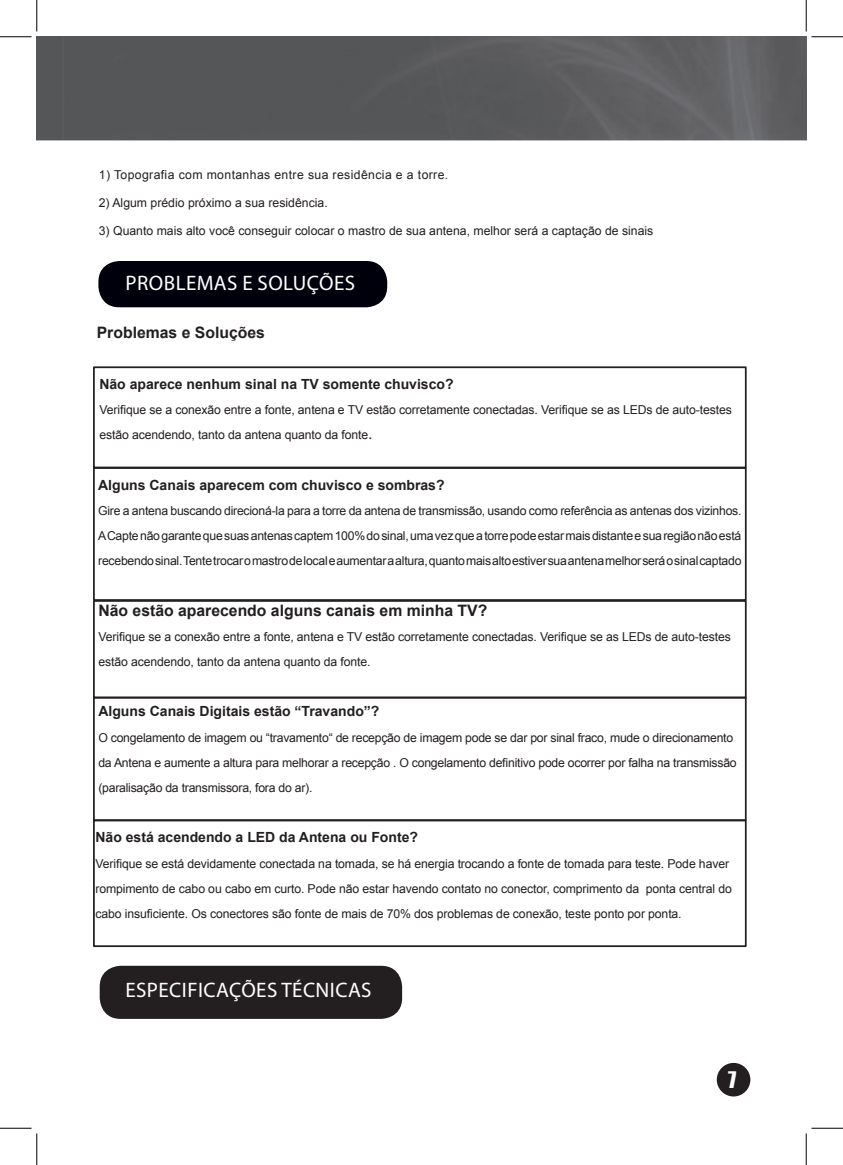
<style>
.page{position:relative;width:843px;height:1165px;background:#fff}
.page>*{position:absolute;margin:0;border:0;box-sizing:border-box;transform-origin:0 0}
.t1{font:21px "Myriad Pro";letter-spacing:.02em;color:#fff}
.t2{font:21px "Impact";color:#fff}
.t3{font:700 15.75px "Arial";color:#231f20}
.t4{font:700 14px "Arial";color:#231f20}
.t5{font:12.25px/25.2px "Arial";letter-spacing:-.01em;color:#231f20}
.t6{font:12.25px "Arial";letter-spacing:.03em;color:#231f20}
.s1{font-size:15.75px}
</style>
<div class="page">
<div style="left:716px;top:1063px;width:34px;height:33px;background:#231f20;border-radius:50%"></div>
<img style="left:37px;top:37px;width:769px;height:103px">
<div style="left:93px;top:366px;width:653px;height:102px;border:2px solid #231f20"></div>
<div style="left:98px;top:261px;width:289px;height:46px;background:#00000d;border-radius:21px"></div>
<div style="left:93px;top:467px;width:653px;height:134px;border:2px solid #231f20"></div>
<div style="left:93px;top:600px;width:653px;height:98px;border:2px solid #231f20"></div>
<div style="left:93px;top:697px;width:653px;height:124px;border:2px solid #231f20"></div>
<div style="left:93px;top:820px;width:653px;height:127px;border:2px solid #231f20"></div>
<div style="left:100px;top:966px;width:302px;height:53px;background:#231f20;border-radius:21px"></div>
<hr style="left:0;top:36px;width:32px;height:1px;background:#000">
<hr style="left:811px;top:36px;width:31px;height:1px;background:#000">
<hr style="left:0;top:1128px;width:32px;height:1px;background:#000">
<hr style="left:811px;top:1128px;width:31px;height:1px;background:#000">
<hr style="left:36px;top:0;width:1px;height:32px;background:#000">
<hr style="left:36px;top:1133px;width:1px;height:32px;background:#000">
<hr style="left:805px;top:0;width:1px;height:32px;background:#000">
<hr style="left:805px;top:1133px;width:1px;height:32px;background:#000">
<p class="t6" style="left:99px;top:166px;width:351px">1) Topografia com montanhas entre sua residência e a torre.</p>
<p class="t5" style="left:99px;top:190px;width:230px">2) Algum prédio próximo a sua residência.</p>
<p class="t5" style="left:99px;top:218px;width:556px">3) Quanto mais alto você conseguir colocar o mastro de sua antena, melhor será a captação de sinais</p>
<h1 class="t1" style="left:125px;top:270px;width:13px">PROBLE</h1>
<h1 class="t1" style="left:197px;top:270px;width:160px">MAS E SOLUÇÕES</h1>
<p class="t3" style="left:97px;top:322px;width:170px">Problemas e Soluções</p>
<p class="t4" style="left:99px;top:375px;width:356px">Não aparece nenhum sinal na TV somente chuvisco?</p>
<p class="t5" style="left:99px;top:397px;width:634px">Verifique se a conexão entre a fonte, antena e TV estão corretamente conectadas. Verifique se as LEDs de auto-testes estão acendendo, tanto da antena quanto da fonte<span class="s1">.</span></p>
<p class="t4" style="left:98px;top:475px;width:348px">Alguns Canais aparecem com chuvisco e sombras?</p>
<p class="t5" style="left:98px;top:498px;width:644px;text-align:justify">Gire a antena buscando direcioná-la para a torre da antena de transmissão, usando como referência as antenas dos vizinhos.<br>A Capte não garante que suas antenas captem 100% do sinal, uma vez que a torre pode estar mais distante e sua região não está recebendo sinal. Tente trocar o mastro de local e aumentar a altura, quanto mais alto estiver sua antena melhor será o sinal captado</p>
<p class="t3" style="left:98px;top:600px;width:390px">Não estão aparecendo alguns canais em minha TV?</p>
<p class="t5" style="left:98px;top:624px;width:634px">Verifique se a conexão entre a fonte, antena e TV estão corretamente conectadas. Verifique se as LEDs de auto-testes estão acendendo, tanto da antena quanto da fonte.</p>
<p class="t4" style="left:98px;top:702px;width:282px">Alguns Canais Digitais estão “Travando”?</p>
<p class="t5" style="left:98px;top:725px;width:639px">O congelamento de imagem ou “travamento“ de recepção de imagem pode se dar por sinal fraco, mude o direcionamento da Antena e aumente a altura para melhorar a recepção . O congelamento definitivo pode ocorrer por falha na transmissão (paralisação da transmissora, fora do ar).</p>
<p class="t4" style="left:95px;top:828px;width:324px">Não está acendendo a LED da Antena ou Fonte?</p>
<p class="t5" style="left:95px;top:851px;width:637px">Verifique se está devidamente conectada na tomada, se há energia trocando a fonte de tomada para teste. Pode haver rompimento de cabo ou cabo em curto. Pode não estar havendo contato no conector, comprimento da ponta central do cabo insuficiente. Os conectores são fonte de mais de 70% dos problemas de conexão, teste ponto por ponta.</p>
<h1 class="t1" style="left:125px;top:977px;width:248px">ESPECIFICAÇÕES TÉCNICAS</h1>
<h1 class="t2" style="left:728px;top:1063px;width:10px">7</h1>
</div>
